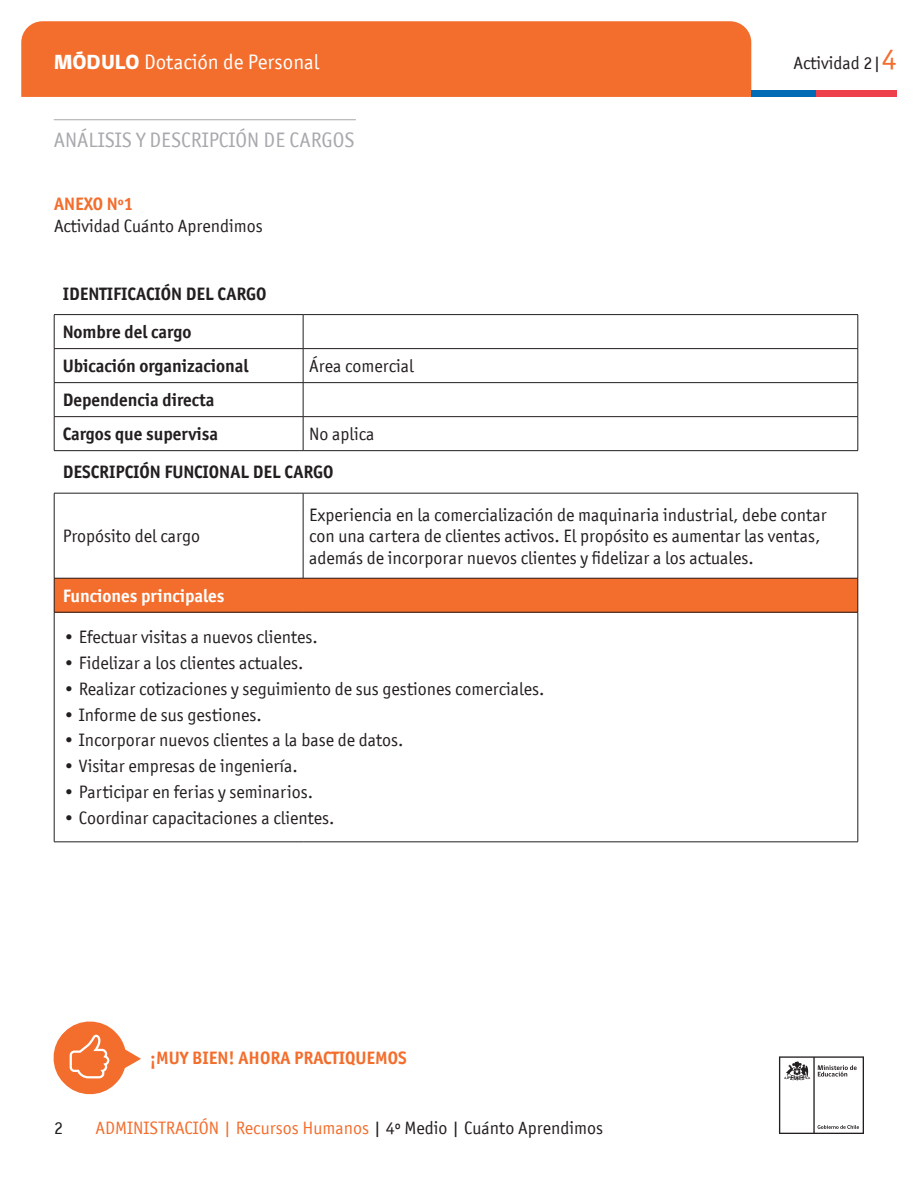
<style>
.page{position:relative;width:918px;height:1188px;background:#fff}
.page>*{position:absolute;margin:0;border:0;box-sizing:border-box;transform-origin:0 0}
.t1{font:21px "Officina San ITC";color:#a8a9ad}
.t2{font:21px "Officina San ITC";color:#fff}
.t3{font:18px/21.6px "Officina San ITC";color:#231f20}
.t4{font:700 18px/38.4px "Officina San ITC";color:#231f20}
.t5{font:18px "Officina San ITC";color:#f36e2d}
.t6{font:700 18px "Officina San ITC";color:#f36e2d}
.t7{font:700 18px "Officina San ITC";color:#fff}
.s1{font-family:"gob CL";font-weight:800}
.s2{font-size:30px;color:#f36e2d}
.s3{color:#231f20}
</style>
<div class="page">
<svg style="left:779px;top:1056px;width:85px;height:78px"></svg>
<div style="left:21px;top:21px;width:730px;height:76px;background:#f36e2d"></div>
<div style="left:751px;top:90px;width:65px;height:7px;background:#006ab4"></div>
<div style="left:816px;top:90px;width:81px;height:7px;background:#ee404c"></div>
<svg style="left:53px;top:1021px;width:88px;height:74px"></svg>
<div style="left:54px;top:578px;width:804px;height:34px;background:#f36e2d"></div>
<hr style="left:54px;top:314px;width:249px;height:1px;background:#231f20">
<hr style="left:54px;top:315px;width:1px;height:33px;background:#231f20">
<hr style="left:54px;top:450px;width:249px;height:1px;background:#231f20">
<hr style="left:303px;top:450px;width:555px;height:1px;background:#231f20">
<hr style="left:54px;top:493px;width:249px;height:1px;background:#231f20">
<hr style="left:54px;top:578px;width:249px;height:1px;background:#231f20">
<hr style="left:54px;top:578px;width:1px;height:34px;background:#231f20">
<hr style="left:303px;top:578px;width:555px;height:1px;background:#231f20">
<hr style="left:54px;top:612px;width:249px;height:1px;background:#231f20">
<hr style="left:303px;top:612px;width:555px;height:1px;background:#231f20">
<hr style="left:54px;top:842px;width:249px;height:1px;background:#231f20">
<hr style="left:303px;top:842px;width:555px;height:1px;background:#231f20">
<hr style="left:54px;top:348px;width:249px;height:1px;background:#231f20">
<hr style="left:54px;top:349px;width:1px;height:33px;background:#231f20">
<hr style="left:54px;top:382px;width:249px;height:1px;background:#231f20">
<hr style="left:54px;top:383px;width:1px;height:33px;background:#231f20">
<hr style="left:54px;top:416px;width:249px;height:1px;background:#231f20">
<hr style="left:54px;top:417px;width:1px;height:33px;background:#231f20">
<hr style="left:54px;top:493px;width:1px;height:85px;background:#231f20">
<hr style="left:54px;top:612px;width:1px;height:230px;background:#231f20">
<hr style="left:303px;top:314px;width:555px;height:1px;background:#231f20">
<hr style="left:303px;top:315px;width:1px;height:33px;background:#231f20">
<hr style="left:303px;top:493px;width:555px;height:1px;background:#231f20">
<hr style="left:858px;top:578px;width:1px;height:34px;background:#231f20">
<hr style="left:303px;top:348px;width:555px;height:1px;background:#231f20">
<hr style="left:303px;top:349px;width:1px;height:33px;background:#231f20">
<hr style="left:303px;top:382px;width:555px;height:1px;background:#231f20">
<hr style="left:303px;top:383px;width:1px;height:33px;background:#231f20">
<hr style="left:303px;top:416px;width:555px;height:1px;background:#231f20">
<hr style="left:303px;top:417px;width:1px;height:33px;background:#231f20">
<hr style="left:303px;top:493px;width:1px;height:85px;background:#231f20">
<hr style="left:858px;top:612px;width:1px;height:230px;background:#231f20">
<hr style="left:858px;top:315px;width:1px;height:33px;background:#231f20">
<hr style="left:858px;top:349px;width:1px;height:33px;background:#231f20">
<hr style="left:858px;top:383px;width:1px;height:33px;background:#231f20">
<hr style="left:858px;top:417px;width:1px;height:33px;background:#231f20">
<hr style="left:858px;top:493px;width:1px;height:85px;background:#231f20">
<hr style="left:54px;top:119px;width:302px;height:1px;background:#a8a9ad">
<p class="t2" style="left:54px;top:50px;width:267px"><span class="s1">MÓDULO</span> Dotación de Personal</p>
<p class="t1" style="left:54px;top:128px;width:302px">ANÁLISIS Y DESCRIPCIÓN DE CARGOS</p>
<p class="t6" style="left:54px;top:192px;width:81px">ANEXO Nº1</p>
<p class="t3" style="left:54px;top:215px;width:210px">Actividad Cuánto Aprendimos</p>
<p class="t4" style="left:63px;top:274px;width:205px">IDENTIFICACIÓN DEL CARGO<br>Nombre del cargo</p>
<p class="t4" style="left:63px;top:347px;width:187px">Ubicación organizacional</p>
<p class="t3" style="left:309px;top:355px;width:106px">Área comercial</p>
<p class="t4" style="left:63px;top:383px;width:157px;line-height:34px">Dependencia directa<br>Cargos que supervisa</p>
<p class="t3" style="left:309px;top:423px;width:67px">No aplica</p>
<p class="t4" style="left:63px;top:453px;width:272px">DESCRIPCIÓN FUNCIONAL DEL CARGO</p>
<p class="t3" style="left:794px;top:52px;width:105px">Actividad 2|<span class="s2">4</span></p>
<p class="t3" style="left:63px;top:525px;width:139px">Propósito del cargo</p>
<p class="t3" style="left:309px;top:504px;width:519px">Experiencia en la comercialización de maquinaria industrial, debe contar con una cartera de clientes activos. El propósito es aumentar las ventas, además de incorporar nuevos clientes y fidelizar a los actuales.</p>
<p class="t7" style="left:63px;top:584px;width:163px">Funciones principales</p>
<p class="t3" style="left:63px;top:626px;width:257px">•●Efectuar visitas a nuevos clientes.</p>
<p class="t3" style="left:63px;top:652px;width:242px">•●Fidelizar a los clientes actuales.</p>
<p class="t3" style="left:63px;top:678px;width:483px">•●Realizar cotizaciones y seguimiento de sus gestiones comerciales.</p>
<p class="t3" style="left:63px;top:704px;width:201px">•●Informe de sus gestiones.</p>
<p class="t3" style="left:63px;top:729px;width:342px">•●Incorporar nuevos clientes a la base de datos.</p>
<p class="t3" style="left:63px;top:755px;width:237px">•●Visitar empresas de ingeniería.</p>
<p class="t3" style="left:63px;top:781px;width:252px">•●Participar en ferias y seminarios.</p>
<p class="t3" style="left:63px;top:807px;width:273px">•●Coordinar capacitaciones a clientes.</p>
<p class="t6" style="left:150px;top:1047px;width:258px">¡MUY BIEN! AHORA PRACTIQUEMOS</p>
<p class="t3" style="left:54px;top:1117px;width:10px">2</p>
<p class="t5" style="left:95px;top:1118px;width:509px">ADMINISTRACIÓN | Recursos Humanos <span class="s3">| 4º Medio | Cuánto Aprendimos</span></p>
</div>
